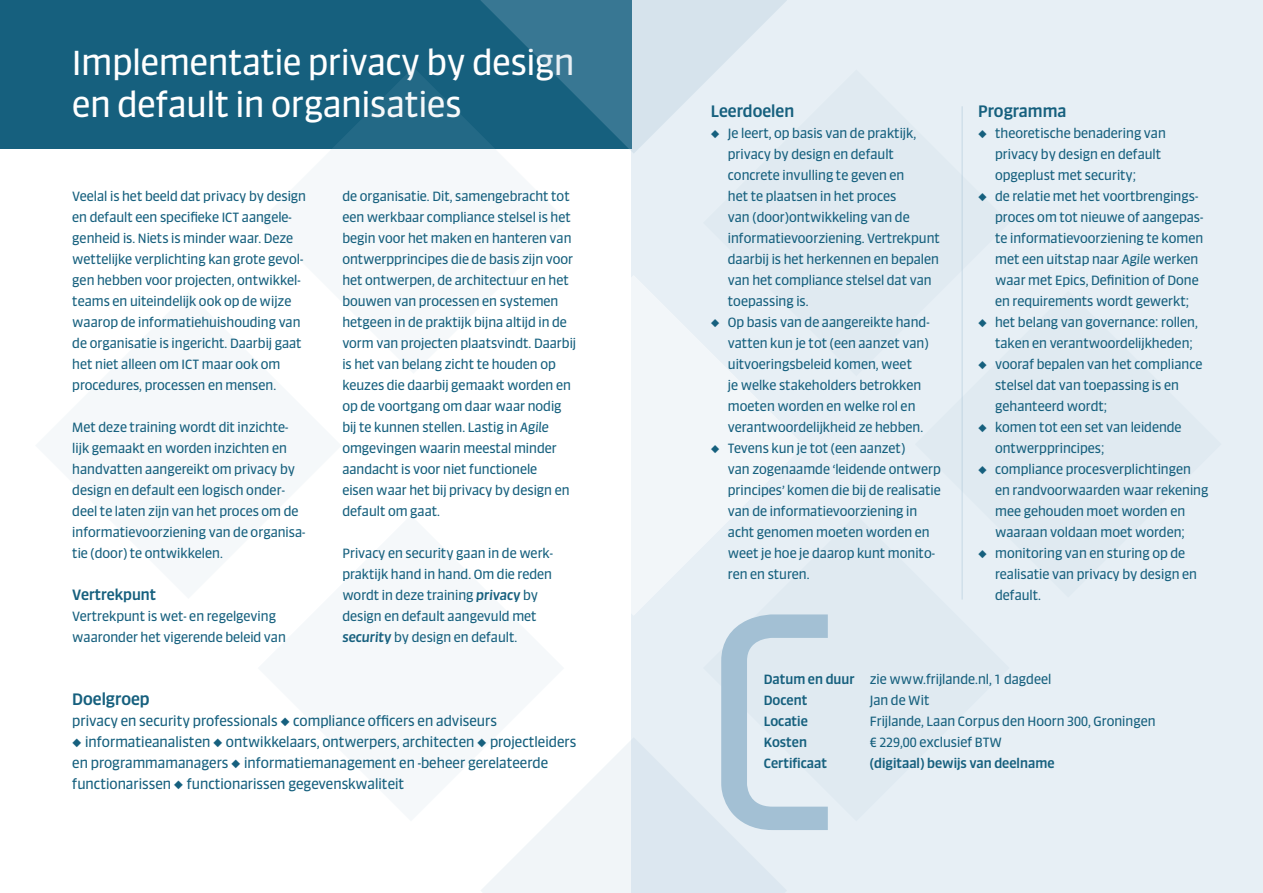
<style>
.page{position:relative;width:1263px;height:893px;background:#fff}
.page>*{position:absolute;margin:0;border:0;box-sizing:border-box;transform-origin:0 0}
.t1{font:33px/42px "Sanuk Big Pro";color:#fff}
.t2{font:500 15.75px "Sanuk Big Pro";color:#16607e}
.t3{font:500 14.25px "Sanuk Big Pro";color:#16607e}
.t4{font:13.5px/21px "Sanuk Big Pro";color:#16607e}
.t5{font:12.75px/21px "Sanuk Big Pro";color:#16607e}
.t6{font:500 12.75px "Sanuk Big Pro";color:#16607e}
.s1{font-style:italic}
.s2{font-weight:500;font-style:italic}
.s3{font-weight:500}
</style>
<div class="page">
<div style="left:631px;top:0;width:632px;height:893px;background:#e7eff5"></div>
<div style="left:0;top:0;width:631px;height:149px;background:#16607e"></div>
<svg style="left:481px;top:738px;width:305px;height:155px"></svg>
<svg style="left:631px;top:276px;width:172px;height:339px;fill:#f2f6f9"></svg>
<svg style="left:703px;top:515px;width:259px;height:306px"></svg>
<svg style="left:481px;top:738px;width:83px;height:83px"></svg>
<svg style="left:703px;top:107px;width:259px;height:269px"></svg>
<svg style="left:480px;top:0;width:307px;height:154px"></svg>
<svg style="left:332px;top:67px;width:235px;height:87px"></svg>
<svg style="left:915px;top:291px;width:47px;height:307px"></svg>
<svg style="left:721px;top:614px;width:107px;height:216px"></svg>
<hr style="left:962px;top:106px;width:1px;height:494px;background:#a3c0d4">
<h1 class="t1" style="left:72px;top:41px;width:504px">Implementatie privacy by design en default in organisaties</h1>
<p class="t5" style="left:72px;top:186px;width:235px">Veelal is het beeld dat privacy by design en default een specifieke ICT aangele&shy;genheid is. Niets is minder waar. Deze wettelijke verplichting kan grote gevol&shy;gen hebben voor projecten, ontwikkel&shy;teams en uiteindelijk ook op de wijze waarop de informatiehuishouding van de organisatie is ingericht. Daarbij gaat het niet alleen om ICT maar ook om procedures, processen en mensen.</p>
<p class="t5" style="left:72px;top:417px;width:235px">Met deze training wordt dit inzichte&shy;lijk gemaakt en worden inzichten en handvatten aangereikt om privacy by design en default een logisch onder&shy;deel te laten zijn van het proces om de informatievoorziening van de organisa&shy;tie (door) te ontwikkelen.</p>
<p class="t3" style="left:72px;top:586px;width:85px">Vertrekpunt</p>
<p class="t5" style="left:72px;top:606px;width:215px">Vertrekpunt is wet- en regelgeving waaronder het vigerende beleid van</p>
<p class="t5" style="left:342px;top:186px;width:235px">de organisatie. Dit, samengebracht tot een werkbaar compliance stelsel is het begin voor het maken en hanteren van ontwerpprincipes die de basis zijn voor het ontwerpen, de architectuur en het bouwen van processen en systemen hetgeen in de praktijk bijna altijd in de vorm van projecten plaatsvindt. Daarbij is het van belang zicht te houden op keuzes die daarbij gemaakt worden en op de voortgang om daar waar nodig bij te kunnen stellen. Lastig in <span class="s1">Agile </span>omgevingen waarin meestal minder aandacht is voor niet functionele<br>eisen waar het bij privacy by design en default om gaat.</p>
<p class="t5" style="left:342px;top:543px;width:212px">Privacy en security gaan in de werk&shy;praktijk hand in hand. Om die reden wordt in deze training <span class="s2">privacy</span> by design en default aangevuld met <span class="s2">security</span> by design en default.</p>
<p class="t2" style="left:72px;top:689px;width:79px">Doelgroep</p>
<p class="t4" style="left:72px;top:710px;width:426px">privacy en security professionals ◆ compliance officers en adviseurs</p>
<p class="t4" style="left:72px;top:731px;width:505px">◆ informatieanalisten ◆ ontwikkelaars, ontwerpers, architecten ◆ projectleiders en programmamanagers ◆ informatiemanagement en -beheer gerelateerde functionarissen ◆ functionarissen gegevenskwaliteit</p>
<p class="t2" style="left:711px;top:101px;width:85px">Leerdoelen</p>
<p class="t5" style="left:728px;top:123px;width:214px;text-indent:-17px">◆ Je leert, op basis van de praktijk, privacy by design en default concrete invulling te geven en<br>het te plaatsen in het proces<br>van (door)ontwikkeling van de informatievoorziening. Vertrekpunt daarbij is het herkennen en bepalen van het compliance stelsel dat van toepassing is.</p>
<p class="t5" style="left:728px;top:312px;width:203px;text-indent:-17px">◆ Op basis van de aangereikte hand&shy;vatten kun je tot (een aanzet van) uitvoeringsbeleid komen, weet<br>je welke stakeholders betrokken moeten worden en welke rol en verantwoordelijkheid ze hebben.</p>
<p class="t5" style="left:728px;top:438px;width:214px;text-indent:-17px">◆ Tevens kun je tot (een aanzet)<br>van zogenaamde ‘leidende ontwerp principes’ komen die bij de realisatie van de informatievoorziening in acht genomen moeten worden en weet je hoe je daarop kunt monito&shy;ren en sturen.</p>
<p class="t2" style="left:978px;top:101px;width:90px">Programma</p>
<p class="t5" style="left:995px;top:123px;width:172px;text-indent:-17px">◆ theoretische benadering van privacy by design en default opgeplust met security;</p>
<p class="t5" style="left:995px;top:186px;width:210px;text-indent:-17px">◆ de relatie met het voortbrengings&shy;proces om tot nieuwe of aangepas&shy;te informatievoorziening te komen met een uitstap naar <span class="s1">Agile</span> werken waar met Epics, Definition of Done en requirements wordt gewerkt;</p>
<p class="t5" style="left:995px;top:312px;width:204px;text-indent:-17px">◆ het belang van governance: rollen, taken en verantwoordelijkheden;</p>
<p class="t5" style="left:995px;top:354px;width:209px;text-indent:-17px">◆ vooraf bepalen van het compliance stelsel dat van toepassing is en gehanteerd wordt;</p>
<p class="t5" style="left:995px;top:417px;width:188px;text-indent:-17px">◆ komen tot een set van leidende ontwerpprincipes;</p>
<p class="t5" style="left:995px;top:459px;width:215px;text-indent:-17px">◆ compliance procesverplichtingen en randvoorwaarden waar rekening mee gehouden moet worden en waaraan voldaan moet worden;</p>
<p class="t5" style="left:995px;top:543px;width:203px;text-indent:-17px">◆ monitoring van en sturing op de realisatie van privacy by design en default.</p>
<p class="t5" style="left:764px;top:669px;width:289px"><span class="s3">Datum en duur</span> zie www.frijlande.nl, 1 dagdeel<br><span class="s3">Docent</span></p>
<p class="t5" style="left:870px;top:690px;width:61px">Jan de Wit</p>
<p class="t6" style="left:764px;top:713px;width:46px">Locatie</p>
<p class="t5" style="left:870px;top:711px;width:287px">Frijlande, Laan Corpus den Hoorn 300, Groningen</p>
<p class="t6" style="left:764px;top:734px;width:45px">Kosten</p>
<p class="t5" style="left:870px;top:732px;width:134px">€ 229,00 exclusief BTW</p>
<p class="t6" style="left:764px;top:755px;width:65px">Certificaat</p>
<p class="t6" style="left:870px;top:755px;width:186px">(digitaal) bewijs van deelname</p>
</div>
